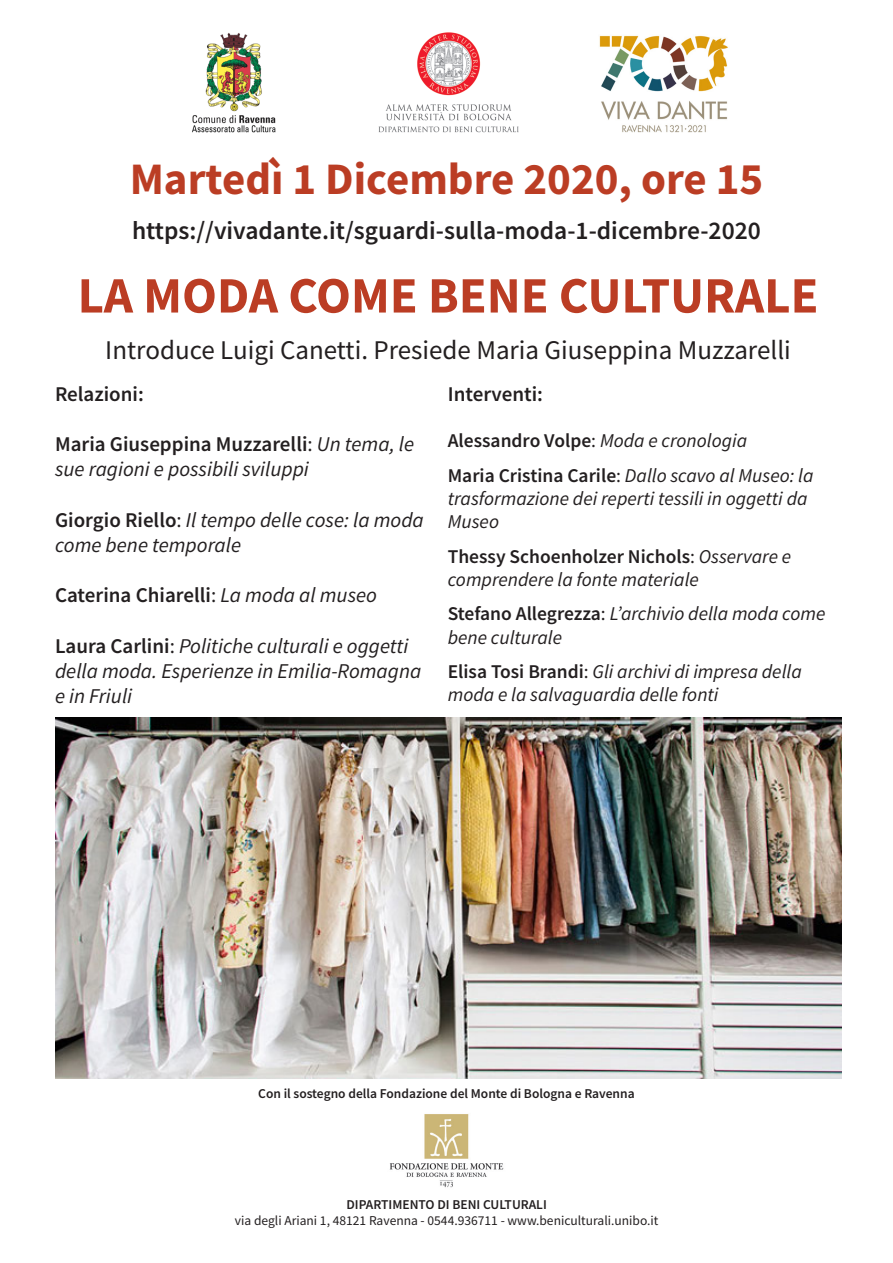
<style>
.page{position:relative;width:893px;height:1263px;background:#fff}
.page>*{position:absolute;margin:0;border:0;box-sizing:border-box;transform-origin:0 0}
.t1{font:700 51px "Source Sans Pro";color:#bb3d24}
.t2{font:700 45px "Source Sans Pro";color:#bb3d24}
.t3{font:27px "Source Sans Pro";color:#231f20}
.t4{font:600 25.5px "Source Sans Pro";color:#231f20}
.t5{font:italic 21px/25.2px "Source Sans Pro";color:#231f20}
.t6{font:600 21px "Source Sans Pro";color:#231f20}
.t7{font:italic 19.5px/23.4px "Source Sans Pro";color:#231f20}
.t8{font:600 19.5px "Source Sans Pro";color:#231f20}
.t9{font:600 13.5px "Source Sans Pro";color:#231f20}
.t10{font:13.5px "Source Sans Pro";color:#231f20}
.s1{font-weight:600;font-style:normal}
.s2{font-style:normal}
.s3{font-weight:400}
.s4{font-weight:400;font-style:italic}
</style>
<div class="page">
<img style="left:378px;top:32px;width:141px;height:101px">
<img style="left:55px;top:718px;width:786px;height:360px">
<img style="left:192px;top:33px;width:83px;height:100px">
<img style="left:599px;top:35px;width:129px;height:98px">
<img style="left:389px;top:1114px;width:115px;height:74px">
<p class="t2" style="left:130px;top:149px;width:635px">Martedì 1 Dicembre 2020, ore 15</p>
<p class="t4" style="left:132px;top:214px;width:630px">https://vivadante.it/sguardi-sulla-moda-1-dicembre-2020</p>
<p class="t1" style="left:78px;top:261px;width:742px">LA MODA COME BENE CULTURALE</p>
<p class="t3" style="left:105px;top:333px;width:687px">Introduce Luigi Canetti. Presiede Maria Giuseppina Muzzarelli</p>
<p class="t6" style="left:55px;top:380px;width:90px">Relazioni:</p>
<p class="t5" style="left:55px;top:431px;width:361px"><span class="s1">Maria Giuseppina Muzzarelli</span><span class="s2">:</span> Un tema, le sue ragioni e possibili sviluppi</p>
<p class="t5" style="left:55px;top:507px;width:370px"><span class="s1">Giorgio Riello</span><span class="s2">:</span> Il tempo delle cose: la moda come bene temporale</p>
<p class="t6" style="left:55px;top:581px;width:323px">Caterina Chiarelli<span class="s3">:</span> <span class="s4">La moda al museo</span></p>
<p class="t5" style="left:55px;top:633px;width:355px"><span class="s1">Laura Carlini</span><span class="s2">:</span> Politiche culturali e oggetti</p>
<p class="t5" style="left:55px;top:658px;width:368px">della moda. Esperienze in Emilia-Romagna</p>
<p class="t5" style="left:55px;top:683px;width:79px">e in Friuli</p>
<p class="t6" style="left:448px;top:380px;width:97px">Interventi:</p>
<p class="t8" style="left:448px;top:428px;width:301px">Alessandro Volpe<span class="s3">:</span> <span class="s4">Moda e cronologia</span></p>
<p class="t7" style="left:448px;top:463px;width:367px"><span class="s1">Maria Cristina Carile</span><span class="s2">:</span> Dallo scavo al Museo: la trasformazione dei reperti tessili in oggetti da<br>Museo</p>
<p class="t8" style="left:448px;top:543px;width:345px">Thessy Schoenholzer Nichols<span class="s3">:</span> <span class="s4">Osservare e</span></p>
<p class="t7" style="left:448px;top:568px;width:253px">comprendere la fonte materiale</p>
<p class="t7" style="left:448px;top:602px;width:379px"><span class="s1">Stefano Allegrezza</span><span class="s2">:</span> L’archivio della moda come bene culturale</p>
<p class="t7" style="left:448px;top:659px;width:356px"><span class="s1">Elisa Tosi Brandi</span><span class="s2">:</span> Gli archivi di impresa della moda e la salvaguardia delle fonti</p>
<p class="t9" style="left:258px;top:1085px;width:378px">Con il sostegno della Fondazione del Monte di Bologna e Ravenna</p>
<p class="t9" style="left:346px;top:1195px;width:202px">DIPARTIMENTO DI BENI CULTURALI</p>
<p class="t10" style="left:235px;top:1212px;width:425px">via degli Ariani 1, 48121 Ravenna - 0544.936711 - www.beniculturali.unibo.it</p>
</div>
